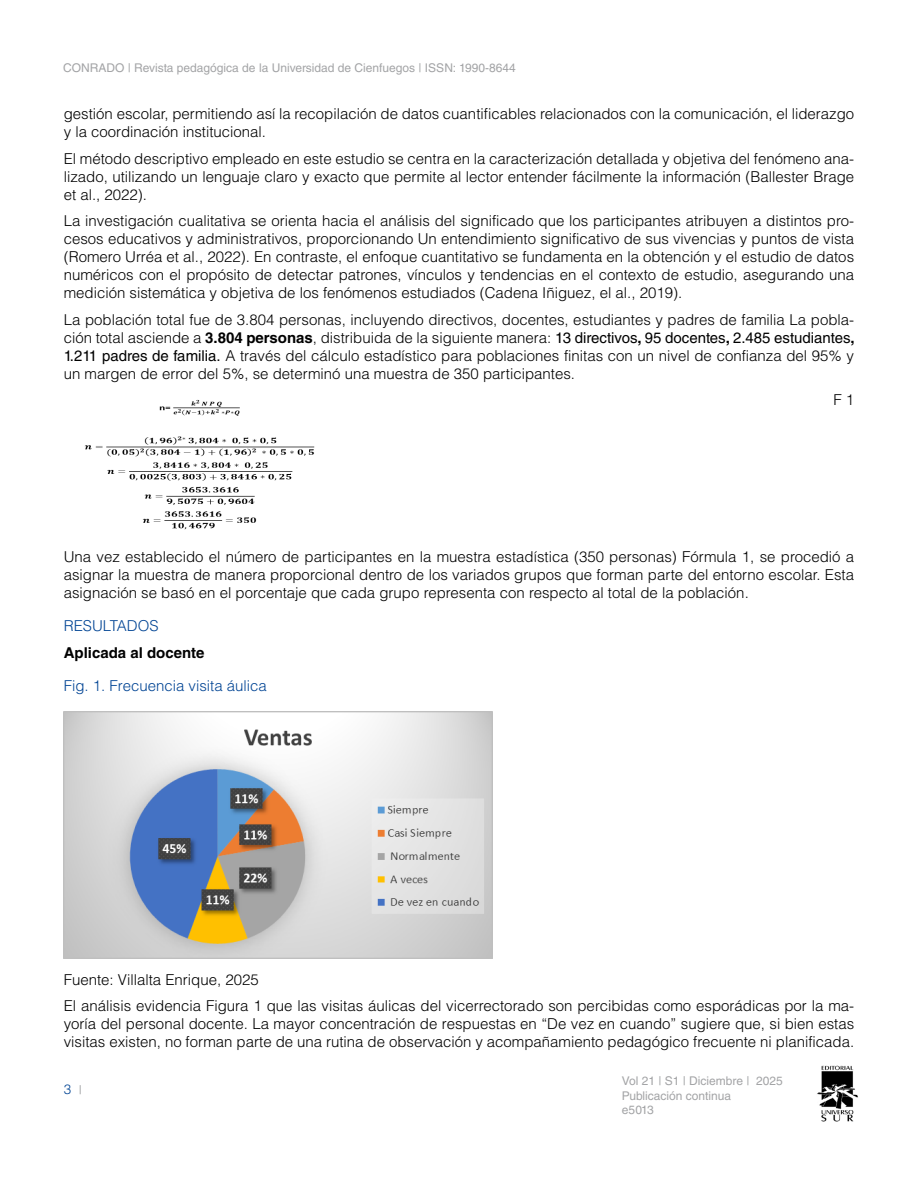
<style>
.page{position:relative;width:918px;height:1188px;background:#fff}
.page>*{position:absolute;margin:0;border:0;box-sizing:border-box;transform-origin:0 0}
.t1{font:300 15px/18px "Helvetica LT Std";color:#000;text-align:justify}
.t2{font:300 15px "Helvetica LT Std";color:#004494}
.t3{font:700 15px "Helvetica LT Std";color:#000}
.t4{font:300 13.5px "Helvetica LT Std";color:#004494}
.t5{font:12px/14.4px "Helvetica LT Std";color:#a3a4a6}
.s1{font-weight:700}
.s2{font-weight:400}
.s3{font-weight:400;font-size:12px;color:#a3a4a6}
</style>
<div class="page">
<img style="left:817px;top:1065px;width:41px;height:57px">
<img style="left:64px;top:712px;width:428px;height:246px">
<img style="left:84px;top:399px;width:231px;height:131px">
<p class="t5" style="left:63px;top:61px;width:454px">CONRADO | Revista pedagógica de la Universidad de Cienfuegos | ISSN: 1990-8644</p>
<p class="t1" style="left:64px;top:105px;width:792px">gestión escolar, permitiendo así la recopilación de datos cuantificables relacionados con la comunicación, el liderazgo y la coordinación institucional.</p>
<p class="t1" style="left:64px;top:150px;width:792px">El método descriptivo empleado en este estudio se centra en la caracterización detallada y objetiva del fenómeno ana&shy;lizado, utilizando un lenguaje claro y exacto que permite al lector entender fácilmente la información (Ballester Brage et al., 2022).</p>
<p class="t1" style="left:64px;top:212px;width:792px">La investigación cualitativa se orienta hacia el análisis del significado que los participantes atribuyen a distintos pro&shy;cesos educativos y administrativos, proporcionando Un entendimiento significativo de sus vivencias y puntos de vista (Romero Urréa et al., 2022). En contraste, el enfoque cuantitativo se fundamenta en la obtención y el estudio de datos numéricos con el propósito de detectar patrones, vínculos y tendencias en el contexto de estudio, asegurando una medición sistemática y objetiva de los fenómenos estudiados (Cadena Iñiguez, el al., 2019).</p>
<p class="t1" style="left:64px;top:311px;width:793px">La población total fue de 3.804 personas, incluyendo directivos, docentes, estudiantes y padres de familia La pobla&shy;ción total asciende a <span class="s1">3.804 personas</span>, distribuida de la siguiente manera: <span class="s2">13 directivos</span><span class="s1">,</span> <span class="s2">95 docentes</span><span class="s1">,</span> <span class="s2">2.485 estudiantes</span><span class="s1">, </span><span class="s2">1.211 padres de familia.</span> A través del cálculo estadístico para poblaciones finitas con un nivel de confianza del 95% y un margen de error del 5%, se determinó una muestra de 350 participantes.</p>
<p class="t1" style="left:833px;top:391px;width:22px">F 1</p>
<p class="t1" style="left:64px;top:547px;width:792px">Una vez establecido el número de participantes en la muestra estadística (350 personas) Fórmula 1, se procedió a asignar la muestra de manera proporcional dentro de los variados grupos que forman parte del entorno escolar. Esta asignación se basó en el porcentaje que cada grupo representa con respecto al total de la población.</p>
<p class="t2" style="left:64px;top:616px;width:96px">RESULTADOS</p>
<p class="t3" style="left:64px;top:643px;width:142px">Aplicada al docente</p>
<p class="t2" style="left:64px;top:676px;width:205px">Fig. 1. Frecuencia visita áulica</p>
<p class="t1" style="left:64px;top:966px;width:792px;line-height:26.5px">Fuente: Villalta Enrique, 2025<br>El análisis evidencia Figura 1 que las visitas áulicas del vicerrectorado son percibidas como esporádicas por la ma-</p>
<p class="t1" style="left:64px;top:1015px;width:792px">yoría del personal docente. La mayor concentración de respuestas en “De vez en cuando” sugiere que, si bien estas visitas existen, no forman parte de una rutina de observación y acompañamiento pedagógico frecuente ni planificada.</p>
<p class="t4" style="left:64px;top:1081px;width:20px">3 <span class="s3">|</span></p>
<p class="t5" style="left:622px;top:1074px;width:162px">Vol 21 | S1 | Diciembre | 2025<br>Publicación continua<br>e5013</p>
</div>
